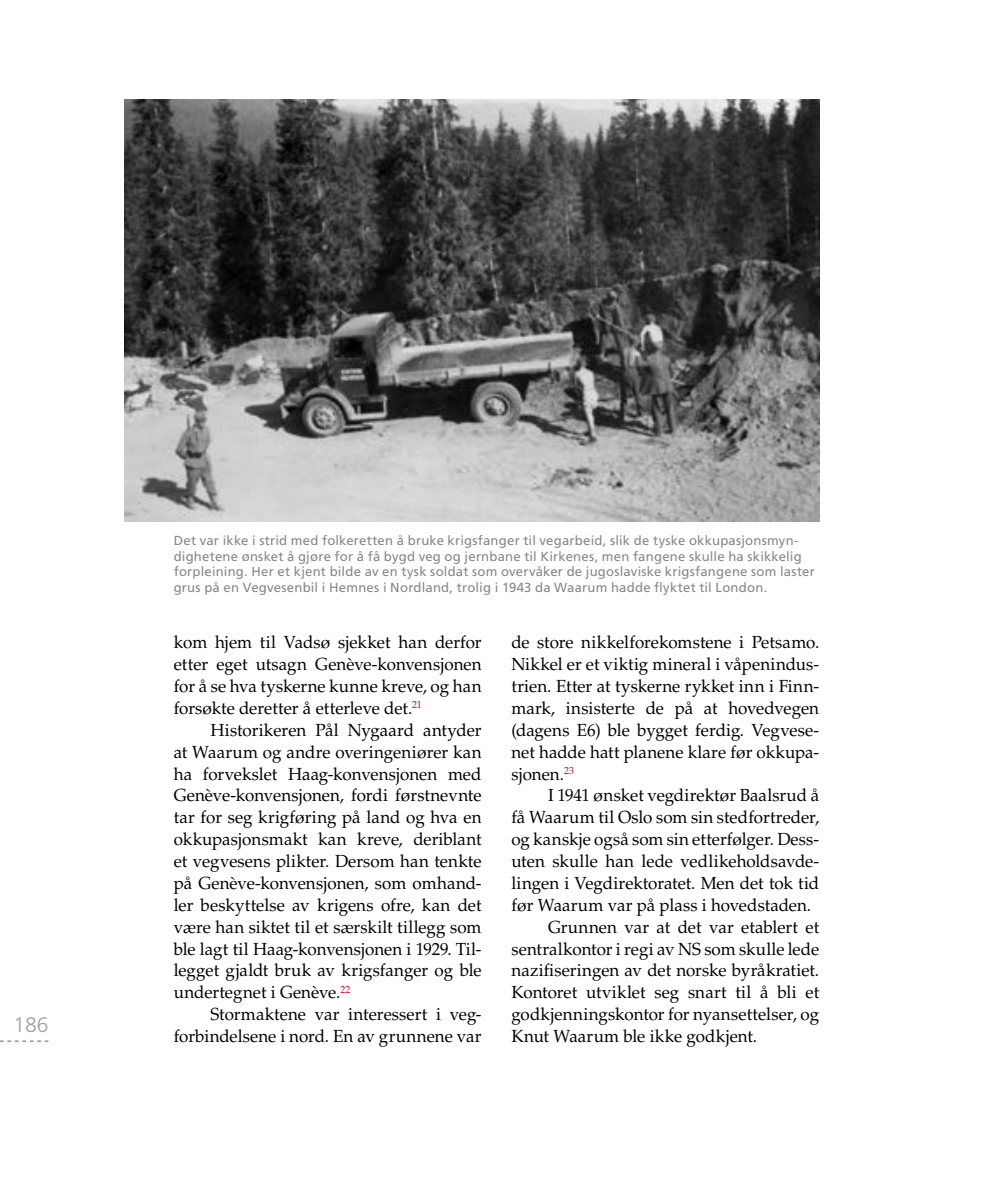
<style>
.page{position:relative;width:993px;height:1191px;background:#fff}
.page>*{position:absolute;margin:0;border:0;box-sizing:border-box;transform-origin:0 0}
.t1{font:300 21px "Frutiger LT Std";color:#9c9e9f}
.t2{font:17.5px/21.9px "Palatino LT Std";color:#000;text-align:justify}
.t3{font:13.12px/15.8px "Frutiger LT Std";letter-spacing:.015em;color:#87888a}
</style>
<div class="page">
<svg style="left:0;top:1040px;width:48px;height:2px"></svg>
<img style="left:124px;top:99px;width:695px;height:422px">
<p class="t1" style="left:13px;top:1013px;width:37px">186</p>
<p class="t3" style="left:174px;top:532px;width:642px">Det var ikke i strid med folkeretten å bruke krigsfanger til vegarbeid, slik de tyske okkupasjonsmyn&shy;dighetene ønsket å gjøre for å få bygd veg og jernbane til Kirkenes, men fangene skulle ha skikkelig forpleining. Her et kjent bilde av en tysk soldat som overvåker de jugoslaviske krigsfangene som laster grus på en Vegvesenbil i Hemnes i Nordland, trolig i 1943 da Waarum hadde flyktet til London.</p>
<p class="t2" style="left:174px;top:631px;width:309px">kom hjem til Vadsø sjekket han derfor etter eget utsagn Genève-konvensjonen for å se hva tyskerne kunne kreve, og han forsøkte deretter å etterleve det.<sup>21</sup></p>
<p class="t2" style="left:174px;top:719px;width:309px;text-indent:37px">Historikeren Pål Nygaard antyder at Waarum og andre overingeniører kan ha forvekslet Haag-konvensjonen med Genève-konvensjonen, fordi førstnevnte tar for seg krigføring på land og hva en okkupasjonsmakt kan kreve, deriblant et vegvesens plikter. Dersom han tenkte på Genève-konvensjonen, som omhand&shy;ler beskyttelse av krigens ofre, kan det være han siktet til et særskilt tillegg som ble lagt til Haag-konvensjonen i 1929. Til&shy;legget gjaldt bruk av krigsfanger og ble undertegnet i Genève.<sup>22</sup></p>
<p class="t2" style="left:174px;top:1003px;width:309px;text-align:right">Stormaktene var interessert i veg&shy;forbindelsene i nord. En av grunnene var</p>
<p class="t2" style="left:511px;top:631px;width:309px">de store nikkelforekomstene i Petsamo.<br>Nikkel er et viktig mineral i våpenindus&shy;trien. Etter at tyskerne rykket inn i Finn&shy;mark, insisterte de på at hovedvegen (dagens E6) ble bygget ferdig. Vegvese&shy;net hadde hatt planene klare før okkupa&shy;sjonen.<sup>23</sup></p>
<p class="t2" style="left:548px;top:785px;width:272px">I 1941 ønsket vegdirektør Baalsrud å</p>
<p class="t2" style="left:511px;top:806px;width:309px">få Waarum til Oslo som sin stedfortreder,</p>
<p class="t2" style="left:511px;top:828px;width:309px">og kanskje også som sin etterfølger. Dess-</p>
<p class="t2" style="left:511px;top:850px;width:309px">uten skulle han lede vedlikeholdsavde-</p>
<p class="t2" style="left:511px;top:872px;width:309px">lingen i Vegdirektoratet. Men det tok tid</p>
<p class="t2" style="left:511px;top:894px;width:301px">før Waarum var på plass i hovedstaden.</p>
<p class="t2" style="left:548px;top:916px;width:272px">Grunnen var at det var etablert et</p>
<p class="t2" style="left:511px;top:938px;width:309px">sentralkontor i regi av NS som skulle lede</p>
<p class="t2" style="left:511px;top:960px;width:309px">nazifiseringen av det norske byråkratiet.</p>
<p class="t2" style="left:511px;top:981px;width:309px">Kontoret utviklet seg snart til å bli et</p>
<p class="t2" style="left:511px;top:1003px;width:309px">godkjenningskontor for nyansettelser, og</p>
<p class="t2" style="left:511px;top:1025px;width:247px">Knut Waarum ble ikke godkjent.</p>
</div>
